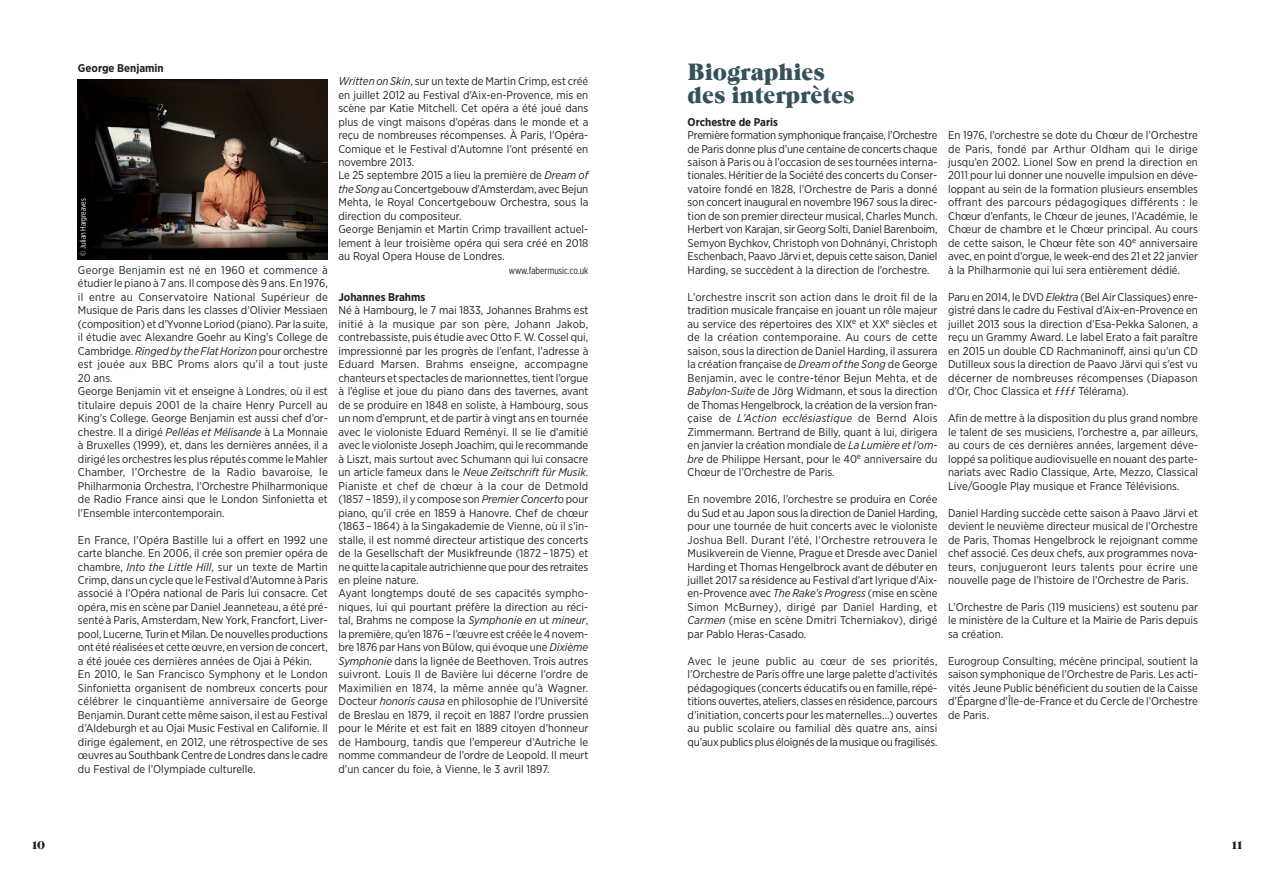
<style>
.page{position:relative;width:1276px;height:886px;background:#fff}
.page>*{position:absolute;margin:0;border:0;box-sizing:border-box;transform-origin:0 0}
.t1{font:23.75px/22.5px "Natalie";color:#35515c}
.t2{font:11.25px/13.5px "Gotham Narrow";color:#212120;text-align:justify}
.t3{font:700 11.25px "Gotham Narrow";color:#212120}
.t4{font:11.25px "Natalie";color:#212120}
.t5{font:10px "Gotham X Narrow";color:#212120}
.t6{font:8.12px "Gotham X Narrow";color:#fff}
.s1{font-style:italic}
</style>
<div class="page">
<img style="left:78px;top:79px;width:250px;height:181px">
<p class="t4" style="left:32px;top:841px;width:15px">10</p>
<p class="t3" style="left:78px;top:64px;width:87px">George Benjamin</p>
<p class="t6" style="left:80px;top:256px;width:59px;rotate:-90deg">© Julian Hargreaves</p>
<p class="t2" style="left:78px;top:264px;width:251px;text-align:left">George Benjamin est né en 1960 et commence à étudier le piano à 7 ans. Il compose dès 9 ans. En 1976, il entre au Conservatoire National Supérieur de Musique de Paris dans les classes d’olivier Messiaen (composition) et d’Yvonne Loriod (piano). Par la suite, il étudie avec Alexandre Goehr au King’s College de Cambridge. <span class="s1">Ringedby theFlatHorizon</span> pour orchestre est jouée aux BBC Proms alors qu’il a tout juste 20 ans.<br>George Benjamin vit et enseigne à Londres, où il est titulaire depuis 2001 de la chaire Henry Purcell au King’s College. George Benjamin est aussi chef d’or&shy;chestre. Il a dirigé <span class="s1">Pelléas et Mélisande</span> à La Monnaie à Bruxelles (1999), et, dans les dernières années, il a dirigé les orchestres les plus réputés comme le Mahler Chamber, l’orchestre de la radio bavaroise, le Philharmonia orchestra, l’orchestre Philharmonique de radio France ainsi que le London Sinfonietta et l’Ensemble intercontemporain.</p>
<p class="t2" style="left:78px;top:534px;width:251px;text-align:left">En France, l’opéra Bastille lui a offert en 1992 une carte blanche. En 2006, il crée son premier opéra de chambre, <span class="s1">Into the Little Hill</span>, sur un texte de Martin Crimp, dans un cycle que le Festival d’Automne à Paris associé à l’opéra national de Paris lui consacre. Cet opéra, mis en scène par Daniel Jeanneteau, a été pré&shy;senté à Paris, Amsterdam, New York, Francfort, Liver&shy;pool, Lucerne, turin et Milan. De nouvelles productions ont été réalisées et cette œuvre, en version de concert, a été jouée ces dernières années de ojai à Pékin.<br>En 2010, le San Francisco Symphony et le London Sinfonietta organisent de nombreux concerts pour célébrer le cinquantième anniversaire de George Benjamin. Durant cette même saison, il est au Festival d’Aldeburgh et au ojai Music Festival en Californie. Il dirige également, en 2012, une rétrospective de ses œuvres au Southbank Centre de Londres dans le cadre du Festival de l’olympiade culturelle.</p>
<p class="t2" style="left:338px;top:75px;width:251px;text-align:left"><span class="s1">Written on Skin</span>, sur un texte de Martin Crimp, est créé en juillet 2012 au Festival d’Aix-en-Provence, mis en scène par Katie Mitchell. Cet opéra a été joué dans plus de vingt maisons d’opéras dans le monde et a reçu de nombreuses récompenses. À Paris, l’opéra-Comique et le Festival d’Automne l’ont présenté en novembre 2013.<br>Le 25 septembre 2015 a lieu la première de <span class="s1">Dream of theSong</span> au Concertgebouw d’Amsterdam, avec Bejun Mehta, le royal Concertgebouw orchestra, sous la direction du compositeur.<br>George Benjamin et Martin Crimp travaillent actuel&shy;lement à leur troisième opéra qui sera créé en 2018 au royal opera House de Londres.</p>
<p class="t5" style="left:509px;top:267px;width:81px">www.fabermusic.co.uk</p>
<p class="t3" style="left:338px;top:293px;width:88px">Johannes Brahms</p>
<p class="t2" style="left:338px;top:304px;width:251px;text-align:left">Né à Hambourg, le 7 mai 1833, Johannes Brahms est initié à la musique par son père, Johann Jakob, contrebassiste, puis étudie avec otto F. W. Cossel qui, impressionné par les progrès de l’enfant, l’adresse à Eduard Marsen. Brahms enseigne, accompagne chanteurs et spectacles de marionnettes, tient l’orgue à l’église et joue du piano dans des tavernes, avant de se produire en 1848 en soliste, à Hambourg, sous un nom d’emprunt, et de partir à vingt ans en tournée avec le violoniste Eduard reményi. Il se lie d’amitié avec le violoniste Joseph Joachim, qui le recommande à Liszt, mais surtout avec Schumann qui lui consacre un article fameux dans le <span class="s1">Neue Zeitschrift für Musik</span>.<br>Pianiste et chef de chœur à la cour de Detmold (1857 – 1859), il y compose son <span class="s1">PremierConcerto</span> pour piano, qu’il crée en 1859 à Hanovre. Chef de chœur (1863 – 1864) à la Singakademie de Vienne, où il s’in&shy;stalle, il est nommé directeur artistique des concerts de la Gesellschaft der Musikfreunde (1872 – 1875) et ne quitte la capitale autrichienne que pour des retraites en pleine nature.<br>Ayant longtemps douté de ses capacités sympho&shy;niques, lui qui pourtant préfère la direction au réci&shy;tal, Brahms ne compose la <span class="s1">Symphonie en</span> ut <span class="s1">mineur</span>, la première, qu’en 1876 – l’œuvre est créée le 4 novem&shy;bre 1876 par Hans von Bülow, qui évoque une <span class="s1">Dixième Symphonie</span> dans la lignée de Beethoven. trois autres suivront. Louis II de Bavière lui décerne l’ordre de Maximilien en 1874, la même année qu’à Wagner.<br>Docteur <span class="s1">honoris causa</span> en philosophie de l’Université de Breslau en 1879, il reçoit en 1887 l’ordre prussien pour le Mérite et est fait en 1889 citoyen d’honneur de Hambourg, tandis que l’empereur d’Autriche le nomme commandeur de l’ordre de Leopold. Il meurt d’un cancer du foie, à Vienne, le 3 avril 1897.</p>
<h1 class="t1" style="left:687px;top:63px;width:168px">Biographies des interprètes</h1>
<p class="t3" style="left:687px;top:118px;width:92px">Orchestre de Paris</p>
<p class="t2" style="left:687px;top:129px;width:251px">Première formation symphonique française, l’orchestre de Paris donne plus d’une centaine de concerts chaque saison à Paris ou à l’occasion de ses tournées interna&shy;tionales. Héritier de la Société des concerts du Conser&shy;vatoire fondé en 1828, l’orchestre de Paris a donné son concert inaugural en novembre 1967 sous la direc&shy;tion de son premier directeur musical, Charles Munch.<br>Herbert von Karajan, sir Georg Solti, Daniel Barenboim, Semyon Bychkov, Christoph von Dohnányi, Christoph Eschenbach, Paavo Järvi et, depuis cette saison, Daniel Harding, se succèdent à la direction de l’orchestre.</p>
<p class="t2" style="left:687px;top:291px;width:251px">L’orchestre inscrit son action dans le droit fil de la tradition musicale française en jouant un rôle majeur au service des répertoires des XIX<sup>e</sup> et XX<sup>e</sup> siècles et de la création contemporaine. Au cours de cette saison, sous la direction de Daniel Harding, il assurera la création française de <span class="s1">Dream ofthe Song</span> de George Benjamin, avec le contre-ténor Bejun Mehta, et de <span class="s1">Babylon-Suite</span> de Jörg Widmann, et sous la direction de thomas Hengelbrock, la création de la version fran&shy;çaise de <span class="s1">L’Action ecclésiastique</span> de Bernd Alois Zimmermann. Bertrand de Billy, quant à lui, dirigera en janvier la création mondiale de <span class="s1">La Lumière et l’om&shy;bre</span> de Philippe Hersant, pour le 40<sup>e</sup> anniversaire du Chœur de l’orchestre de Paris.</p>
<p class="t2" style="left:687px;top:493px;width:251px">En novembre 2016, l’orchestre se produira en Corée du Sud et au Japon sous la direction de Daniel Harding, pour une tournée de huit concerts avec le violoniste Joshua Bell. Durant l’été, l’orchestre retrouvera le Musikverein de Vienne, Prague et Dresde avec Daniel Harding et thomas Hengelbrock avant de débuter en juillet 2017 sa résidence au Festival d’art lyrique d’Aix&shy;en-Provence avec <span class="s1">The Rake’s Progress</span> (mise en scène Simon McBurney), dirigé par Daniel Harding, et <span class="s1">Carmen</span> (mise en scène Dmitri tcherniakov), dirigé par Pablo Heras-Casado.</p>
<p class="t2" style="left:687px;top:655px;width:251px">Avec le jeune public au cœur de ses priorités, l’orchestre de Paris offre une large palette d’activités pédagogiques (concerts éducatifs ou en famille, répé&shy;titions ouvertes, ateliers, classes en résidence, parcours d’initiation, concerts pour les maternelles…) ouvertes au public scolaire ou familial dès quatre ans, ainsi qu’aux publics plus éloignés de la musique ou fragilisés.</p>
<p class="t2" style="left:948px;top:129px;width:251px">En 1976, l’orchestre se dote du Chœur de l’orchestre de Paris, fondé par Arthur oldham qui le dirige jusqu’en 2002. Lionel Sow en prend la direction en 2011 pour lui donner une nouvelle impulsion en déve&shy;loppant au sein de la formation plusieurs ensembles offrant des parcours pédagogiques différents : le Chœur d’enfants, le Chœur de jeunes, l’Académie, le Chœur de chambre et le Chœur principal. Au cours de cette saison, le Chœur fête son 40<sup>e</sup> anniversaire avec, en point d’orgue, le week-end des 21 et 22 janvier à la Philharmonie qui lui sera entièrement dédié.</p>
<p class="t2" style="left:948px;top:291px;width:251px">Paru en 2014, le DVD <span class="s1">Elektra</span> (Bel Air Classiques) enre&shy;gistré dans le cadre du Festival d’Aix-en-Provence en juillet 2013 sous la direction d’Esa-Pekka Salonen, a reçu un Grammy Award. Le label Erato a fait paraître en 2015 un double CD rachmaninoff, ainsi qu’un CD Dutilleux sous la direction de Paavo Järvi qui s’est vu décerner de nombreuses récompenses (Diapason d’or, Choc Classica et ƒƒƒƒ télérama).</p>
<p class="t2" style="left:948px;top:412px;width:251px">Afin de mettre à la disposition du plus grand nombre le talent de ses musiciens, l’orchestre a, par ailleurs, au cours de ces dernières années, largement déve&shy;loppé sa politique audiovisuelle en nouant des parte&shy;nariats avec radio Classique, Arte, Mezzo, Classical Live/Google Play musique et France télévisions.</p>
<p class="t2" style="left:948px;top:507px;width:251px">Daniel Harding succède cette saison à Paavo Järvi et devient le neuvième directeur musical de l’orchestre de Paris, thomas Hengelbrock le rejoignant comme chef associé. Ces deux chefs, aux programmes nova&shy;teurs, conjugueront leurs talents pour écrire une nouvelle page de l’histoire de l’orchestre de Paris.</p>
<p class="t2" style="left:948px;top:601px;width:251px">L’orchestre de Paris (119 musiciens) est soutenu par le ministère de la Culture et la Mairie de Paris depuis sa création.</p>
<p class="t2" style="left:948px;top:655px;width:251px">Eurogroup Consulting, mécène principal, soutient la saison symphonique de l’orchestre de Paris. Les acti&shy;vités Jeune Public bénéficient du soutien de la Caisse d’épargne d’Île-de-France et du Cercle de l’orchestre de Paris.</p>
<p class="t4" style="left:1231px;top:841px;width:12px">11</p>
</div>
